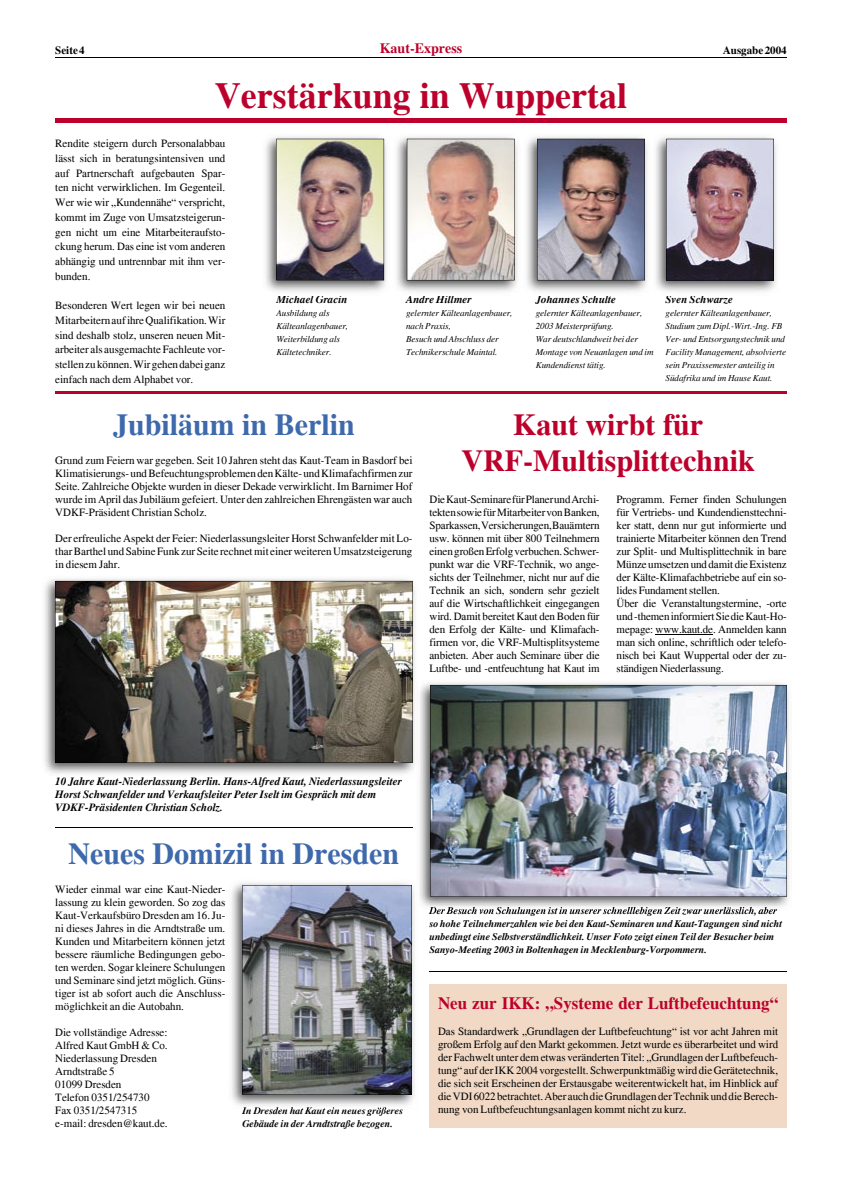
<style>
.page{position:relative;width:842px;height:1191px;background:#fff}
.page>*{position:absolute;margin:0;border:0;box-sizing:border-box;transform-origin:0 0}
.t1{font:700 36px "Times";color:#bd002b}
.t2{font:700 30px "Times";color:#3e69ac}
.t3{font:700 30px/36px "Times";color:#bd002b;text-align:center}
.t4{font:700 17px "Times";color:#bd002b}
.t5{font:700 14px "Times";color:#bd002b}
.t6{font:11px/13px "Times";letter-spacing:-.01em;color:#000;text-align:justify}
.t7{font:italic 700 11px/13px "Times";color:#000}
.t8{font:700 11px "Times";color:#000}
.t9{font:italic 700 10px/13px "Times";color:#000}
.t10{font:italic 9px/13px "Times";color:#000}
</style>
<div class="page">
<hr style="left:55px;top:57px;width:732px;height:1px;background:#000">
<hr style="left:429px;top:970px;width:358px;height:1px;background:#000">
<hr style="left:55px;top:827px;width:357px;height:1px;background:#000">
<div style="left:429px;top:984px;width:358px;height:143px;background:#f1d9c5"></div>
<img style="left:265px;top:137px;width:122px;height:155px">
<img style="left:276px;top:139px;width:108px;height:141px">
<hr style="left:55px;top:119px;width:732px;height:4px;background:#bd002b">
<img style="left:396px;top:137px;width:122px;height:155px">
<svg style="left:407px;top:139px;width:107px;height:141px;background:#ceb7ae"></svg>
<img style="left:526px;top:137px;width:251px;height:155px">
<img style="left:537px;top:139px;width:108px;height:141px">
<img style="left:666px;top:139px;width:108px;height:141px">
<hr style="left:55px;top:392px;width:732px;height:2px;background:#bd002b">
<img style="left:231px;top:882px;width:184px;height:224px">
<img style="left:243px;top:1107px;width:144px;height:2px">
<img style="left:242px;top:885px;width:170px;height:210px">
<img style="left:44px;top:579px;width:371px;height:195px">
<img style="left:55px;top:581px;width:357px;height:182px">
<hr style="left:656px;top:634px;width:57px;height:1px;background:#000">
<img style="left:419px;top:683px;width:370px;height:227px">
<img style="left:429px;top:907px;width:348px;height:4px">
<img style="left:430px;top:685px;width:357px;height:211px">
<p class="t8" style="left:55px;top:43px;width:31px">Seite 4</p>
<p class="t5" style="left:380px;top:40px;width:84px">Kaut-Express</p>
<p class="t8" style="left:723px;top:43px;width:65px">Ausgabe 2004</p>
<h1 class="t1" style="left:215px;top:73px;width:414px">Verstärkung in Wuppertal</h1>
<p class="t6" style="left:55px;top:136px;width:172px;line-height:14.7px">Rendite steigern durch Personalabbau lässt sich in beratungsintensiven und auf Partnerschaft aufgebauten Spar&shy;ten nicht verwirklichen. Im Gegenteil.<br>Wer wie wir „Kundennähe“ verspricht, kommt im Zuge von Umsatzsteigerun&shy;gen nicht um eine Mitarbeiteraufsto&shy;ckung herum. Das eine ist vom anderen abhängig und untrennbar mit ihm ver&shy;bunden.</p>
<p class="t6" style="left:55px;top:298px;width:172px;line-height:14.7px">Besonderen Wert legen wir bei neuen Mitarbeitern auf ihre Qualifikation. Wir sind deshalb stolz, unseren neuen Mit&shy;arbeiter als ausgemachte Fachleute vor&shy;stellen zu können. Wir gehen dabei ganz einfach nach dem Alphabet vor.</p>
<p class="t7" style="left:276px;top:293px;width:73px">Michael Gracin</p>
<p class="t10" style="left:276px;top:307px;width:73px">Ausbildung als<br>Kälteanlagenbauer,<br>Weiterbildung als<br>Kältetechniker.</p>
<p class="t7" style="left:406px;top:293px;width:67px">Andre Hillmer</p>
<p class="t10" style="left:406px;top:307px;width:108px">gelernter Kälteanlagenbauer, nach Praxis,<br>Besuch und Abschluss der<br>Technikerschule Maintal.</p>
<p class="t7" style="left:536px;top:293px;width:82px">Johannes Schulte</p>
<p class="t10" style="left:536px;top:307px;width:119px">gelernter Kälteanlagenbauer,<br>2003 Meisterprüfung.<br>War deutschlandweit bei der<br>Montage von Neuanlagen und im<br>Kundendienst tätig.</p>
<p class="t7" style="left:665px;top:293px;width:69px">Sven Schwarze</p>
<p class="t10" style="left:665px;top:307px;width:122px">gelernter Kälteanlagenbauer,<br>Studium zum Dipl.-Wirt.-Ing. FB<br>Ver- und Entsorgungstechnik und<br>Facility Management, absolvierte sein Praxissemester anteilig in<br>Südafrika und im Hause Kaut.</p>
<h2 class="t2" style="left:113px;top:406px;width:243px">Jubiläum in Berlin</h2>
<p class="t6" style="left:55px;top:453px;width:359px">Grund zum Feiern war gegeben. Seit 10 Jahren steht das Kaut-Team in Basdorf bei Klimatisierungs- und Befeuchtungsproblemen den Kälte- und Klimafachfirmen zur Seite. Zahlreiche Objekte wurden in dieser Dekade verwirklicht. Im Barnimer Hof wurde im April das Jubiläum gefeiert. Unter den zahlreichen Ehrengästen war auch VDKF-Präsident Christian Scholz.</p>
<p class="t6" style="left:55px;top:531px;width:359px">Der erfreuliche Aspekt der Feier: Niederlassungsleiter Horst Schwanfelder mit Lo&shy;thar Barthel und Sabine Funk zur Seite rechnet mit einer weiteren Umsatzsteigerung in diesem Jahr.</p>
<h2 class="t3" style="left:461px;top:407px;width:295px">Kaut wirbt für<br>VRF-Multisplittechnik</h2>
<p class="t6" style="left:429px;top:492px;width:172px">Die Kaut-Seminare für Planer und Archi&shy;tekten sowie für Mitarbeiter von Banken, Sparkassen, Versicherungen, Bauämtern usw. können mit über 800 Teilnehmern einen großen Erfolg verbuchen. Schwer&shy;punkt war die VRF-Technik, wo ange&shy;sichts der Teilnehmer, nicht nur auf die Technik an sich, sondern sehr gezielt auf die Wirtschaftlichkeit eingegangen wird. Damit bereitet Kaut den Boden für den Erfolg der Kälte- und Klimafach&shy;firmen vor, die VRF-Multisplitsysteme anbieten. Aber auch Seminare über die Luftbe- und -entfeuchtung hat Kaut im</p>
<p class="t6" style="left:617px;top:492px;width:172px;text-align:left">Programm. Ferner finden Schulungen für Vertriebs- und Kundendiensttechni&shy;ker statt, denn nur gut informierte und trainierte Mitarbeiter können den Trend zur Split- und Multisplittechnik in bare Münze umsetzen und damit die Existenz der Kälte-Klimafachbetriebe auf ein so&shy;lides Fundament stellen.<br>Über die Veranstaltungstermine, -orte und -themen informiert Sie die Kaut-Ho&shy;mepage: www.kaut.de. Anmelden kann man sich online, schriftlich oder telefo&shy;nisch bei Kaut Wuppertal oder der zu&shy;ständigen Niederlassung.</p>
<p class="t7" style="left:55px;top:774px;width:348px">10 Jahre Kaut-Niederlassung Berlin. Hans-Alfred Kaut, Niederlassungsleiter<br>Horst Schwanfelder und Verkaufsleiter Peter Iselt im Gespräch mit dem<br>VDKF-Präsidenten Christian Scholz.</p>
<h2 class="t2" style="left:68px;top:835px;width:332px">Neues Domizil in Dresden</h2>
<p class="t6" style="left:55px;top:882px;width:172px">Wieder einmal war eine Kaut-Nieder&shy;lassung zu klein geworden. So zog das Kaut-Verkaufsbüro Dresden am 16. Ju&shy;ni dieses Jahres in die Arndtstraße um.<br>Kunden und Mitarbeitern können jetzt bessere räumliche Bedingungen gebo&shy;ten werden. Sogar kleinere Schulungen und Seminare sind jetzt möglich. Güns&shy;tiger ist ab sofort auch die Anschluss&shy;möglichkeit an die Autobahn.</p>
<p class="t6" style="left:55px;top:1025px;width:114px;text-align:left">Die vollständige Adresse:<br>Alfred Kaut GmbH &amp; Co.<br>Niederlassung Dresden<br>Arndtstraße 5<br>01099 Dresden<br>Telefon 0351/254730<br>Fax 0351/2547315 e-mail: dresden@kaut.de.</p>
<p class="t9" style="left:242px;top:1104px;width:162px">In Dresden hat Kaut ein neues größeres<br>Gebäude in der Arndtstraße bezogen.</p>
<p class="t9" style="left:429px;top:904px;width:354px">Der Besuch von Schulungen ist in unserer schnelllebigen Zeit zwar unerlässlich, aber so hohe Teilnehmerzahlen wie bei den Kaut-Seminaren und Kaut-Tagungen sind nicht unbedingt eine Selbstverständlichkeit. Unser Foto zeigt einen Teil der Besucher beim Sanyo-Meeting 2003 in Boltenhagen in Mecklenburg-Vorpommern.</p>
<h3 class="t4" style="left:438px;top:993px;width:342px">Neu zur IKK: „Systeme der Luftbefeuchtung“</h3>
<p class="t6" style="left:438px;top:1025px;width:342px">Das Standardwerk „Grundlagen der Luftbefeuchtung“ ist vor acht Jahren mit großem Erfolg auf den Markt gekommen. Jetzt wurde es überarbeitet und wird der Fachwelt unter dem etwas veränderten Titel: „Grundlagen der Luftbefeuch&shy;tung“ auf der IKK 2004 vorgestellt. Schwerpunktmäßig wird die Gerätetechnik, die sich seit Erscheinen der Erstausgabe weiterentwickelt hat, im Hinblick auf die VDI 6022 betrachtet. Aber auch die Grundlagen der Technik und die Berech&shy;nung von Luftbefeuchtungsanlagen kommt nicht zu kurz.</p>
</div>
